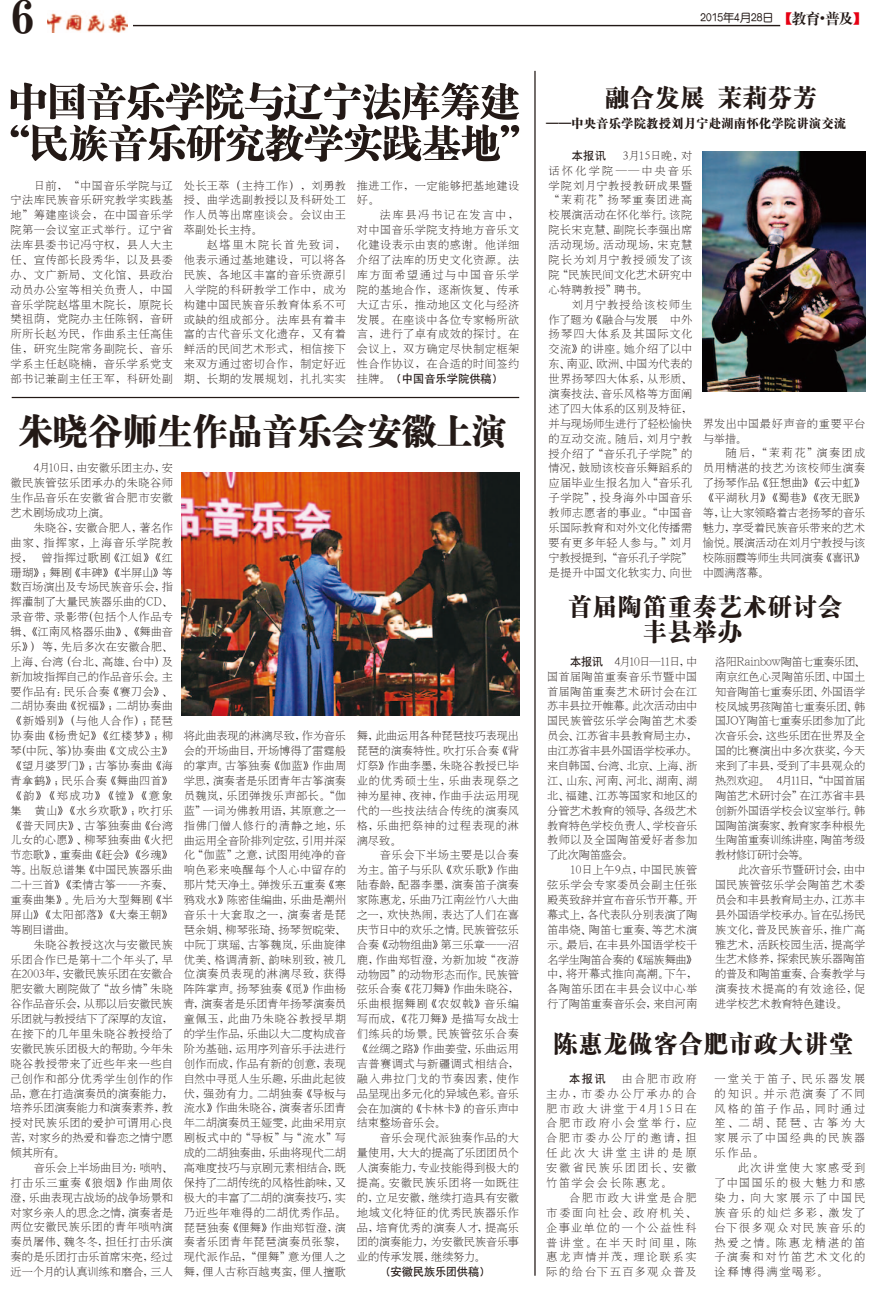
<style>
.page{position:relative;width:876px;height:1297px;background:#fff}
.page>*{position:absolute;margin:0;border:0;box-sizing:border-box;transform-origin:0 0}
.t1{font:49.38px "H Ya 4 gj";color:#231916}
.t2{font:36.62px "H Ya 9 gj";letter-spacing:-.05em;color:#231916}
.t3{font:25px/25px "H Ya 9 gj";color:#231916}
.t4{font:12.5px "H Ya 9 gj";color:#231916}
.t5{font:11.25px/14.9px "H Ya 2 gj";letter-spacing:.03em;color:#231916;text-align:justify}
.t6{font:11.25px "H Yb 1 gj";color:#231916}
.t7{font:11.25px "H Ye 3 gj";color:#231916}
.t8{font:11.25px "H Yb 1 gj";letter-spacing:-.02em;color:#231916}
.s1{font-family:"H Ya 4 gj";font-size:15px;color:#e60013}
.s2{font-family:"H Ya 4 gj";font-size:15px}
.s3{font-family:"Sim Sun";font-size:15px}
.s4{font-family:"H Ya 2 gj"}
.s5{font-family:"H Yb 1 gj"}
.s6{font-family:"Sim Sun"}
</style>
<div class="page">
<img style="left:48px;top:13px;width:80px;height:19px">
<hr style="left:133px;top:25px;width:647px;height:1px;background:#231916">
<hr style="left:534px;top:71px;width:1px;height:1205px;background:#231916">
<hr style="left:12px;top:397px;width:507px;height:1px;background:#231916">
<svg style="left:11px;top:82px;width:508px;height:80px"></svg>
<img style="left:181px;top:472px;width:338px;height:244px">
<img style="left:702px;top:151px;width:163px;height:240px">
<h1 class="t1" style="left:11px;top:-7px;width:26px">6</h1>
<p class="t7" style="left:700px;top:12px;width:168px">2015年4月28日<span class="s1">【</span><span class="s2">教育</span><span class="s3">•</span><span class="s2">普及</span><span class="s1">】</span></p>
<h3 class="t3" style="left:604px;top:85px;width:214px">融合发展 茉莉芬芳</h3>
<p class="t4" style="left:546px;top:117px;width:301px">——中央音乐学院教授刘月宁赴湖南怀化学院讲演交流</p>
<p class="t6" style="left:571px;top:150px;width:36px">本报讯</p>
<p class="t5" style="left:548px;top:148px;width:145px;text-indent:74px">3月15日晚，对话怀化学院——中央音乐学院刘月宁教授教研成果暨“茉莉花”扬琴重奏团进高校展演活动在怀化举行。该院院长宋克慧、副院长李强出席活动现场。活动现场，宋克慧院长为刘月宁教授颁发了该院“民族民间文化艺术研究中心特聘教授”聘书。</p>
<p class="t5" style="left:548px;top:297px;width:145px;text-indent:23px">刘月宁教授给该校师生作了题为《融合与发展•中外扬琴四大体系及其国际文化交流》的讲座。她介绍了以中东、南亚、欧洲、中国为代表的世界扬琴四大体系，从形质、演奏技法、音乐风格等方面阐述了四大体系的区别及特征，并与现场师生进行了轻松愉快的互动交流。随后，刘月宁教授介绍了“音乐孔子学院”的情况，鼓励该校音乐舞蹈系的应届毕业生报名加入“音乐孔子学院”，投身海外中国音乐教师志愿者的事业。“中国音乐国际教育和对外文化传播需要有更多年轻人参与。”刘月宁教授提到，“音乐孔子学院”是提升中国文化软实力、向世</p>
<p class="t5" style="left:11px;top:178px;width:164px;text-indent:23px">日前，“中国音乐学院与辽宁法库民族音乐研究教学实践基地”筹建座谈会，在中国音乐学院第一会议室正式举行。辽宁省法库县委书记冯守权，县人大主任、宣传部长段秀华，以及县委办、文广新局、文化馆、县政治动员办公室等相关负责人，中国音乐学院赵塔里木院长，原院长樊祖荫，党院办主任陈钢，音研所所长赵为民，作曲系主任高佳佳，研究生院常务副院长、音乐学系主任赵晓楠，音乐学系党支部书记兼副主任王军，科研处副</p>
<p class="t5" style="left:184px;top:178px;width:164px">处长王萃（主持工作），刘勇教授、曲学选副教授以及科研处工作人员等出席座谈会。会议由王萃副处长主持。</p>
<p class="t5" style="left:356px;top:178px;width:164px">推进工作，一定能够把基地建设好。</p>
<p class="t5" style="left:356px;top:207px;width:164px;text-indent:23px">法库县冯书记在发言中，对中国音乐学院支持地方音乐文化建设表示由衷的感谢。他详细介绍了法库的历史文化资源。法库方面希望通过与中国音乐学院的基地合作，逐渐恢复、传承大辽古乐，推动地区文化与经济发展。在座谈中各位专家畅所欲言，进行了卓有成效的探讨。在会议上，双方确定尽快制定框架性合作协议，在合适的时间签约</p>
<p class="t6" style="left:356px;top:373px;width:148px"><span class="s4">挂牌。</span>（中国音乐学院供稿）</p>
<p class="t5" style="left:184px;top:237px;width:164px;text-indent:23px">赵塔里木院长首先致词，他表示通过基地建设，可以将各民族、各地区丰富的音乐资源引入学院的科研教学工作中，成为构建中国民族音乐教育体系不可或缺的组成部分。法库县有着丰富的古代音乐文化遗存，又有着鲜活的民间艺术形式，相信接下来双方通过密切合作，制定好近期、长期的发展规划，扎扎实实</p>
<h2 class="t2" style="left:17px;top:413px;width:491px">朱晓谷师生作品音乐会安徽上演</h2>
<p class="t5" style="left:702px;top:416px;width:164px">界发出中国最好声音的重要平台与举措。</p>
<p class="t5" style="left:702px;top:446px;width:164px;text-indent:23px">随后，“茉莉花”演奏团成员用精湛的技艺为该校师生演奏了扬琴作品《狂想曲》《云中虹》《平湖秋月》《蜀巷》《夜无眠》等，让大家领略着古老扬琴的音乐魅力，享受着民族音乐带来的艺术愉悦。展演活动在刘月宁教授与该校陈丽霞等师生共同演奏《喜讯》中圆满落幕。</p>
<p class="t5" style="left:11px;top:460px;width:164px;text-indent:23px">4月10日，由安徽乐团主办，安徽民族管弦乐团承办的朱晓谷师生作品音乐在安徽省合肥市安徽艺术剧场成功上演。</p>
<p class="t5" style="left:11px;top:520px;width:164px;text-indent:23px">朱晓谷，安徽合肥人，著名作曲家、指挥家，上海音乐学院教授， 曾指挥过歌剧《江姐》《红珊瑚》；舞剧《丰碑》《半屏山》等数百场演出及专场民族音乐会，指挥灌制了大量民族器乐曲的CD、录音带、录影带(包括个人作品专辑、《江南风格器乐曲》、《舞曲音乐》) 等，先后多次在安徽合肥、上海、台湾（台北、高雄、台中）及新加坡指挥自己的作品音乐会。主要作品有：民乐合奏《赛刀会》、二胡协奏曲《祝福》；二胡协奏曲《新婚别》（与他人合作）；琵琶协奏曲《杨贵妃》《红楼梦》；柳琴(中阮、筝)协奏曲《文成公主》《望月婆罗门》；古筝协奏曲《海青拿鹤》；民乐合奏《舞曲四首》《韵》《郑成功》《镗》《意象集•黄山》《水乡欢歌》；吹打乐《普天同庆》、古筝独奏曲《台湾儿女的心愿》、柳琴独奏曲《火把节恋歌》，重奏曲《赶会》《乡魂》等。出版总谱集《中国民族器乐曲二十三首》《柔情古筝——齐奏、重奏曲集》。先后为大型舞剧《半屏山》《太阳部落》《大秦王朝》等剧目谱曲。</p>
<p class="t5" style="left:11px;top:937px;width:164px;text-indent:23px">朱晓谷教授这次与安徽民族乐团合作已是第十二个年头了，早在2003年，安徽民族乐团在安徽合肥安徽大剧院做了“故乡情”朱晓谷作品音乐会，从那以后安徽民族乐团就与教授结下了深厚的友谊，在接下的几年里朱晓谷教授给了安徽民族乐团极大的帮助。今年朱晓谷教授带来了近些年来一些自己创作和部分优秀学生创作的作品，意在打造演奏员的演奏能力，培养乐团演奏能力和演奏素养，教授对民族乐团的爱护可谓用心良苦，对家乡的热爱和眷恋之情宁愿倾其所有。</p>
<p class="t5" style="left:11px;top:1160px;width:164px;text-indent:23px">音乐会上半场曲目为：唢呐、打击乐三重奏《狼烟》作曲周依澄，乐曲表现古战场的战争场景和对家乡亲人的思念之情，演奏者是两位安徽民族乐团的青年唢呐演奏员屠伟、魏冬冬，担任打击乐演奏的是乐团打击乐首席宋亮，经过近一个月的认真训练和磨合，三人</p>
<h3 class="t3" style="left:642px;top:594px;width:201px;text-indent:-75px">首届陶笛重奏艺术研讨会丰县举办</h3>
<p class="t5" style="left:547px;top:654px;width:152px;text-indent:23px"><span class="s5">本报讯</span> 4月10日—11日，中国首届陶笛重奏音乐节暨中国首届陶笛重奏艺术研讨会在江苏丰县拉开帷幕。此次活动由中国民族管弦乐学会陶笛艺术委员会、江苏省丰县教育局主办，由江苏省丰县外国语学校承办。来自韩国、台湾、北京、上海、浙江、山东、河南、河北、湖南、湖北、福建、江苏等国家和地区的分管艺术教育的领导、各级艺术教育特色学校负责人、学校音乐教师以及全国陶笛爱好者参加了此次陶笛盛会。</p>
<p class="t5" style="left:547px;top:862px;width:152px;text-indent:23px">10日上午9点，中国民族管弦乐学会专家委员会副主任张殿英致辞并宣布音乐节开幕。开幕式上，各代表队分别表演了陶笛串烧、陶笛七重奏、等艺术演示。最后，在丰县外国语学校千名学生陶笛合奏的《瑶族舞曲》中，将开幕式推向高潮。下午，各陶笛乐团在丰县会议中心举行了陶笛重奏音乐会，来自河南</p>
<p class="t5" style="left:714px;top:654px;width:152px">洛阳Rainbow陶笛七重奏乐团、南京红色心灵陶笛乐团、中国土知音陶笛七重奏乐团、外国语学校凤城男孩陶笛七重奏乐团、韩国JOY陶笛七重奏乐团参加了此次音乐会，这些乐团在世界及全国的比赛演出中多次获奖，今天来到了丰县，受到了丰县观众的热烈欢迎。 4月11日，“中国首届陶笛艺术研讨会”在江苏省丰县创新外国语学校会议室举行。韩国陶笛演奏家、教育家李种根先生陶笛重奏训练讲座，陶笛考级教材修订研讨会等。</p>
<p class="t5" style="left:714px;top:862px;width:152px;text-indent:23px">此次音乐节暨研讨会，由中国民族管弦乐学会陶笛艺术委员会和丰县教育局主办，江苏丰县外国语学校承办。旨在弘扬民族文化，普及民族音乐，推广高雅艺术，活跃校园生活，提高学生艺术修养，探索民族乐器陶笛的普及和陶笛重奏、合奏教学与演奏技术提高的有效途径，促进学校艺术教育特色建设。</p>
<p class="t5" style="left:184px;top:728px;width:164px">将此曲表现的淋漓尽致，作为音乐会的开场曲目，开场博得了雷霆般的掌声。古筝独奏《伽蓝》作曲周学思，演奏者是乐团青年古筝演奏员魏岚，乐团弹拨乐声部长。“伽蓝”一词为佛教用语，其原意之一指佛门僧人修行的清静之地，乐曲运用全音阶排列定弦，引用并深化“伽蓝”之意，试图用纯净的音响色彩来唤醒每个人心中留存的那片梵天净土。弹拨乐五重奏《寒鸦戏水》陈密佳编曲，乐曲是潮州音乐十大套取之一，演奏者是琵琶余娟、柳琴张琦、扬琴贺<span class="s6">晥</span>荣、中阮丁琪瑶、古筝魏岚，乐曲旋律优美、格调清新、韵味别致，被几位演奏员表现的淋漓尽致，获得阵阵掌声。扬琴独奏《觅》作曲杨青，演奏者是乐团青年扬琴演奏员童佩玉，此曲乃朱晓谷教授早期的学生作品，乐曲以大二度构成音阶为基础，运用序列音乐手法进行创作而成，作品有新的创意，表现自然中寻觅人生乐趣，乐曲此起彼伏，强劲有力。二胡独奏《导板与流水》作曲朱晓谷，演奏者乐团青年二胡演奏员王娅雯，此曲采用京剧板式中的“导板”与“流水”写成的二胡独奏曲，乐曲将现代二胡高难度技巧与京剧元素相结合，既保持了二胡传统的风格性韵味，又极大的丰富了二胡的演奏技巧，实乃近些年难得的二胡优秀作品。琵琶独奏《俚舞》作曲郑哲澄，演奏者乐团青年琵琶演奏员张黎，现代派作品，“俚舞”意为俚人之舞，俚人古称百越夷蛮，俚人擅歌</p>
<p class="t5" style="left:356px;top:728px;width:164px">舞，此曲运用各种琵琶技巧表现出琵琶的演奏特性。吹打乐合奏《背灯祭》作曲李墨，朱晓谷教授已毕业的优秀硕士生，乐曲表现祭之神为星神、夜神，作曲手法运用现代的一些技法结合传统的演奏风格，乐曲把祭神的过程表现的淋漓尽致。</p>
<p class="t5" style="left:356px;top:848px;width:164px;text-indent:23px">音乐会下半场主要是以合奏为主。笛子与乐队《欢乐歌》作曲陆春龄，配器李墨，演奏笛子演奏家陈惠龙，乐曲乃江南丝竹八大曲之一，欢快热闹，表达了人们在喜庆节日中的欢乐之情。民族管弦乐合奏《动物组曲》第三乐章——沼鹿，作曲郑哲澄，为新加坡“夜游动物园”的动物形态而作。民族管弦乐合奏《花刀舞》作曲朱晓谷，乐曲根据舞剧《农奴戟》音乐编写而成，《花刀舞》是描写女战士们练兵的场景。民族管弦乐合奏《丝绸之路》作曲姜莹，乐曲运用吉普赛调式与新疆调式相结合，融入弗拉门戈的节奏因素，使作品呈现出多元化的异域色彩。音乐会在加演的《卡林卡》的音乐声中结束整场音乐会。</p>
<p class="t5" style="left:356px;top:1130px;width:164px;text-indent:23px">音乐会现代派独奏作品的大量使用，大大的提高了乐团团员个人演奏能力，专业技能得到极大的提高。安徽民族乐团将一如既往的，立足安徽，继续打造具有安徽地域文化特征的优秀民族器乐作品，培育优秀的演奏人才，提高乐团的演奏能力，为安徽民族音乐事业的传承发展，继续努力。</p>
<p class="t8" style="left:379px;top:1266px;width:112px">（安徽民族乐团供稿）</p>
<h3 class="t3" style="left:553px;top:1030px;width:301px">陈惠龙做客合肥市政大讲堂</h3>
<p class="t6" style="left:569px;top:1073px;width:38px">本报讯</p>
<p class="t5" style="left:546px;top:1071px;width:152px;text-indent:76px">由合肥市政府主办，市委办公厅承办的合肥市政大讲堂于4月15日在合肥市政府小会堂举行，应合肥市委办公厅的邀请，担任此次大讲堂主讲的是原安徽省民族乐团团长、安徽竹笛学会会长陈惠龙。</p>
<p class="t5" style="left:546px;top:1190px;width:152px;text-indent:23px">合肥市政大讲堂是合肥市委面向社会、政府机关、企事业单位的一个公益性科普讲堂。在半天时间里，陈惠龙声情并茂，理论联系实际的给台下五百多观众普及</p>
<p class="t5" style="left:714px;top:1071px;width:152px">一堂关于笛子、民乐器发展的知识。并示范演奏了不同风格的笛子作品，同时通过笙、二胡、琵琶、古筝为大家展示了中国经典的民族器乐作品。</p>
<p class="t5" style="left:714px;top:1160px;width:152px;text-indent:23px">此次讲堂使大家感受到了中国国乐的极大魅力和感染力，向大家展示了中国民族音乐的灿烂多彩，激发了台下很多观众对民族音乐的热爱之情。陈惠龙精湛的笛子演奏和对竹笛艺术文化的诠释博得满堂喝彩。</p>
</div>
